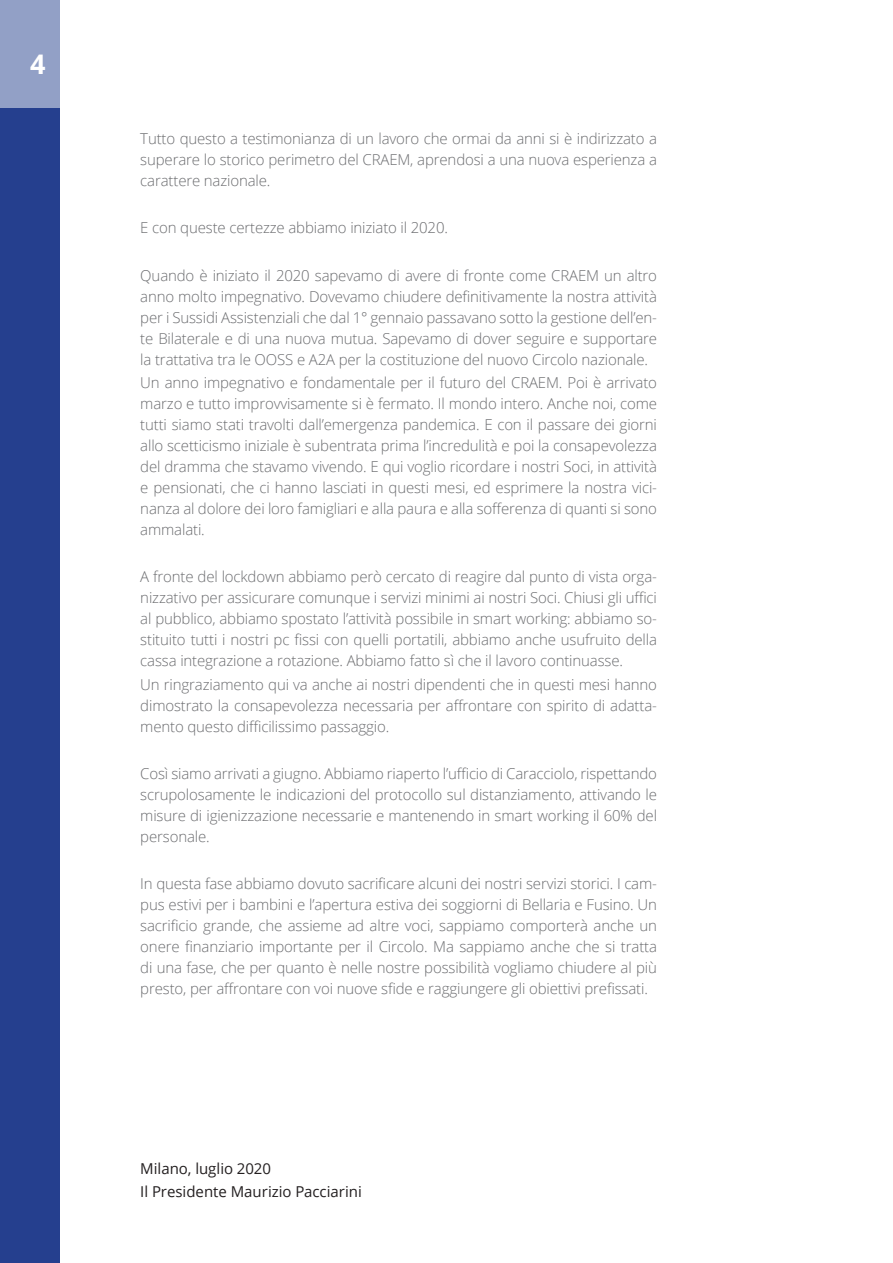
<style>
.page{position:relative;width:893px;height:1263px;background:#fff}
.page>*{position:absolute;margin:0;border:0;box-sizing:border-box;transform-origin:0 0}
.t1{font:700 27px "Open Sans";color:#fff}
.t2{font:300 15px/21px "Open Sans";letter-spacing:-.01em;color:#6c6d70;text-align:justify}
.t3{font:15px "Open Sans";color:#231f20}
</style>
<div class="page">
<div style="left:0;top:0;width:60px;height:1263px;background:#253f8e"></div>
<div style="left:0;top:0;width:60px;height:108px;background:#92a0c6"></div>
<h1 class="t1" style="left:30px;top:45px;width:17px">4</h1>
<p class="t2" style="left:140px;top:128px;width:518px">Tutto questo a testimonianza di un lavoro che ormai da anni si è indirizzato a superare lo storico perimetro del CRAEM, aprendosi a una nuova esperienza a carattere nazionale.</p>
<p class="t2" style="left:140px;top:217px;width:309px">E con queste certezze abbiamo iniziato il 2020.</p>
<p class="t2" style="left:140px;top:264px;width:518px">Quando è iniziato il 2020 sapevamo di avere di fronte come CRAEM un altro anno molto impegnativo. Dovevamo chiudere definitivamente la nostra attività per i Sussidi Assistenziali che dal 1° gennaio passavano sotto la gestione dell’en&shy;te Bilaterale e di una nuova mutua. Sapevamo di dover seguire e supportare la trattativa tra le OOSS e A2A per la costituzione del nuovo Circolo nazionale.</p>
<p class="t2" style="left:140px;top:372px;width:518px">Un anno impegnativo e fondamentale per il futuro del CRAEM. Poi è arrivato marzo e tutto improvvisamente si è fermato. Il mondo intero. Anche noi, come tutti siamo stati travolti dall’emergenza pandemica. E con il passare dei giorni allo scetticismo iniziale è subentrata prima l’incredulità e poi la consapevolezza del dramma che stavamo vivendo. E qui voglio ricordare i nostri Soci, in attività e pensionati, che ci hanno lasciati in questi mesi, ed esprimere la nostra vici&shy;nanza al dolore dei loro famigliari e alla paura e alla sofferenza di quanti si sono ammalati.</p>
<p class="t2" style="left:140px;top:566px;width:518px">A fronte del lockdown abbiamo però cercato di reagire dal punto di vista orga&shy;nizzativo per assicurare comunque i servizi minimi ai nostri Soci. Chiusi gli uffici al pubblico, abbiamo spostato l’attività possibile in smart working: abbiamo so&shy;stituito tutti i nostri pc fissi con quelli portatili, abbiamo anche usufruito della cassa integrazione a rotazione. Abbiamo fatto sì che il lavoro continuasse.</p>
<p class="t2" style="left:140px;top:673px;width:518px">Un ringraziamento qui va anche ai nostri dipendenti che in questi mesi hanno dimostrato la consapevolezza necessaria per affrontare con spirito di adatta&shy;mento questo difficilissimo passaggio.</p>
<p class="t2" style="left:140px;top:763px;width:518px">Così siamo arrivati a giugno. Abbiamo riaperto l’ufficio di Caracciolo, rispettando scrupolosamente le indicazioni del protocollo sul distanziamento, attivando le misure di igienizzazione necessarie e mantenendo in smart working il 60% del personale.</p>
<p class="t2" style="left:140px;top:873px;width:518px">In questa fase abbiamo dovuto sacrificare alcuni dei nostri servizi storici. I cam&shy;pus estivi per i bambini e l’apertura estiva dei soggiorni di Bellaria e Fusino. Un sacrificio grande, che assieme ad altre voci, sappiamo comporterà anche un onere finanziario importante per il Circolo. Ma sappiamo anche che si tratta di una fase, che per quanto è nelle nostre possibilità vogliamo chiudere al più presto, per affrontare con voi nuove sfide e raggiungere gli obiettivi prefissati.</p>
<p class="t3" style="left:140px;top:1158px;width:132px">Milano, luglio 2020</p>
<p class="t3" style="left:140px;top:1182px;width:223px">Il Presidente Maurizio Pacciarini</p>
</div>
